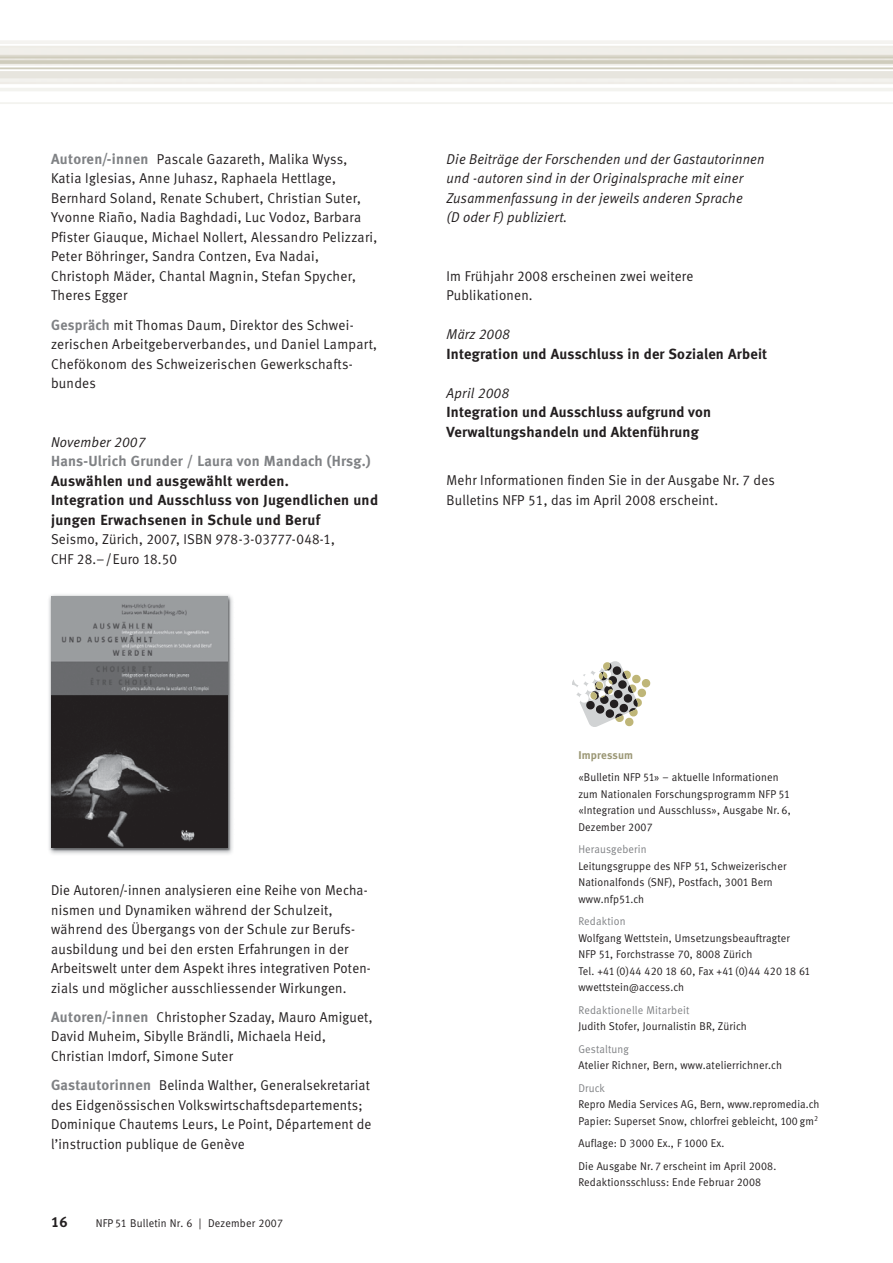
<style>
.page{position:relative;width:893px;height:1263px;background:#fff}
.page>*{position:absolute;margin:0;border:0;box-sizing:border-box;transform-origin:0 0}
.t1{font:14.7px/19.5px "Meta Bold LF";letter-spacing:.015em;color:#231f20}
.t2{font:14.7px "Meta Bold LF";letter-spacing:.015em;color:#808285}
.t3{font:14.25px/19.5px "Meta Normal LF";letter-spacing:.015em;color:#231f20;scale:.95 1}
.t4{font:14.25px/19.5px "Meta Normal LF";letter-spacing:.015em;color:#231f20;scale:.96 1}
.t5{font:14.25px/19.5px "Meta Normal LF";letter-spacing:.015em;color:#231f20;scale:.94 1}
.t6{font:italic 14.25px/19.5px "Meta Normal LF";letter-spacing:.015em;color:#231f20;scale:.95 1}
.t7{font:11.25px/16.5px "Meta Normal LF";letter-spacing:.015em;color:#231f20;scale:.95 1}
.t8{font:11.25px "Meta Normal LF";letter-spacing:.015em;color:#808285;scale:.95 1}
.t9{font:11.25px "Meta Bold LF";letter-spacing:.015em;color:#9b9775}
.s1{font-family:"Meta Bold LF";font-size:14.7px;color:#808285}
</style>
<div class="page">
<svg style="left:572px;top:661px;width:78px;height:66px"></svg>
<img style="left:49px;top:594px;width:184px;height:260px">
<img style="left:51px;top:596px;width:176px;height:252px">
<p class="t4" style="left:51px;top:150px;width:341px"><span class="s1">Autoren/-innen</span> Pascale Gazareth, Malika Wyss, Katia Iglesias, Anne Juhasz, Raphaela Hettlage, Bernhard Soland, Renate Schubert, Christian Suter, Yvonne Riaño, Nadia Baghdadi, Luc Vodoz, Barbara Pfister Giauque, Michael Nollert, Alessandro Pelizzari, Peter Böhringer, Sandra Contzen, Eva Nadai, Christoph Mäder, Chantal Magnin, Stefan Spycher, Theres Egger</p>
<p class="t4" style="left:51px;top:316px;width:341px"><span class="s1">Gespräch</span> mit Thomas Daum, Direktor des Schwei&shy;zerischen Arbeitgeberverbandes, und Daniel Lampart, Chefökonom des Schweizerischen Gewerkschafts&shy;bundes</p>
<p class="t6" style="left:51px;top:433px;width:101px">November 2007</p>
<h1 class="t2" style="left:51px;top:456px;width:321px">Hans-Ulrich Grunder / Laura von Mandach (Hrsg.)</h1>
<h1 class="t1" style="left:51px;top:472px;width:329px">Auswählen und ausgewählt werden.<br>Integration und Ausschluss von Jugendlichen und jungen Erwachsenen in Schule und Beruf</h1>
<p class="t3" style="left:51px;top:531px;width:300px">Seismo, Zürich, 2007, ISBN 978-3-03777-048-1,<br>CHF 28.–/Euro 18.50</p>
<p class="t6" style="left:446px;top:150px;width:336px">Die Beiträge der Forschenden und der Gastautorinnen und -autoren sind in der Originalsprache mit einer Zusammenfassung in der jeweils anderen Sprache<br>(D oder F) publiziert.</p>
<p class="t3" style="left:446px;top:267px;width:261px">Im Frühjahr 2008 erscheinen zwei weitere<br>Publikationen.</p>
<p class="t6" style="left:446px;top:326px;width:68px">März 2008</p>
<h1 class="t1" style="left:446px;top:345px;width:322px">Integration und Ausschluss in der Sozialen Arbeit</h1>
<p class="t6" style="left:446px;top:384px;width:67px">April 2008</p>
<h1 class="t1" style="left:446px;top:403px;width:266px">Integration und Ausschluss aufgrund von<br>Verwaltungshandeln und Aktenführung</h1>
<p class="t3" style="left:446px;top:472px;width:347px">Mehr Informationen finden Sie in der Ausgabe Nr. 7 des<br>Bulletins NFP 51, das im April 2008 erscheint.</p>
<p class="t5" style="left:51px;top:882px;width:342px">Die Autoren/-innen analysieren eine Reihe von Mecha&shy;nismen und Dynamiken während der Schulzeit, während des Übergangs von der Schule zur Berufs&shy;ausbildung und bei den ersten Erfahrungen in der Arbeitswelt unter dem Aspekt ihres integrativen Poten&shy;zials und möglicher ausschliessender Wirkungen.</p>
<p class="t3" style="left:51px;top:1008px;width:340px"><span class="s1">Autoren/-innen</span> Christopher Szaday, Mauro Amiguet,<br>David Muheim, Sibylle Brändli, Michaela Heid,<br>Christian Imdorf, Simone Suter</p>
<p class="t3" style="left:51px;top:1077px;width:339px"><span class="s1">Gastautorinnen</span> Belinda Walther, Generalsekretariat des Eidgenössischen Volkswirtschaftsdepartements; Dominique Chautems Leurs, Le Point, Département de l’instruction publique de Genève</p>
<h1 class="t1" style="left:51px;top:1213px;width:18px">16</h1>
<p class="t7" style="left:96px;top:1216px;width:199px">NFP 51 Bulletin Nr. 6 | Dezember 2007</p>
<p class="t9" style="left:578px;top:751px;width:56px">Impressum</p>
<p class="t7" style="left:578px;top:770px;width:225px">«Bulletin NFP 51» – aktuelle Informationen zum Nationalen Forschungsprogramm NFP 51 «Integration und Ausschluss», Ausgabe Nr. 6, Dezember 2007</p>
<p class="t8" style="left:578px;top:845px;width:73px">Herausgeberin</p>
<p class="t7" style="left:578px;top:859px;width:220px">Leitungsgruppe des NFP 51, Schweizerischer<br>Nationalfonds (SNF), Postfach, 3001 Bern www.nfp51.ch</p>
<p class="t8" style="left:578px;top:917px;width:51px">Redaktion</p>
<p class="t7" style="left:578px;top:931px;width:246px">Wolfgang Wettstein, Umsetzungsbeauftragter<br>NFP 51, Forchstrasse 70, 8008 Zürich<br>Tel. +41(0)44 420 18 60, Fax +41(0)44 420 18 61 wwettstein@access.ch</p>
<p class="t8" style="left:578px;top:1006px;width:118px">Redaktionelle Mitarbeit</p>
<p class="t7" style="left:578px;top:1019px;width:179px">Judith Stofer, Journalistin BR, Zürich</p>
<p class="t8" style="left:578px;top:1045px;width:55px">Gestaltung</p>
<p class="t7" style="left:578px;top:1058px;width:216px">Atelier Richner, Bern, www.atelierrichner.ch</p>
<p class="t8" style="left:578px;top:1084px;width:30px">Druck</p>
<p class="t7" style="left:578px;top:1097px;width:255px">Repro Media Services AG, Bern, www.repromedia.ch<br>Papier: Superset Snow, chlorfrei gebleicht, 100 gm<sup>2</sup></p>
<p class="t7" style="left:578px;top:1133px;width:210px;line-height:22.5px">Auflage: D 3000 Ex., F 1000 Ex.<br>Die Ausgabe Nr. 7 erscheint im April 2008.</p>
<p class="t7" style="left:578px;top:1175px;width:194px">Redaktionsschluss: Ende Februar 2008</p>
</div>
